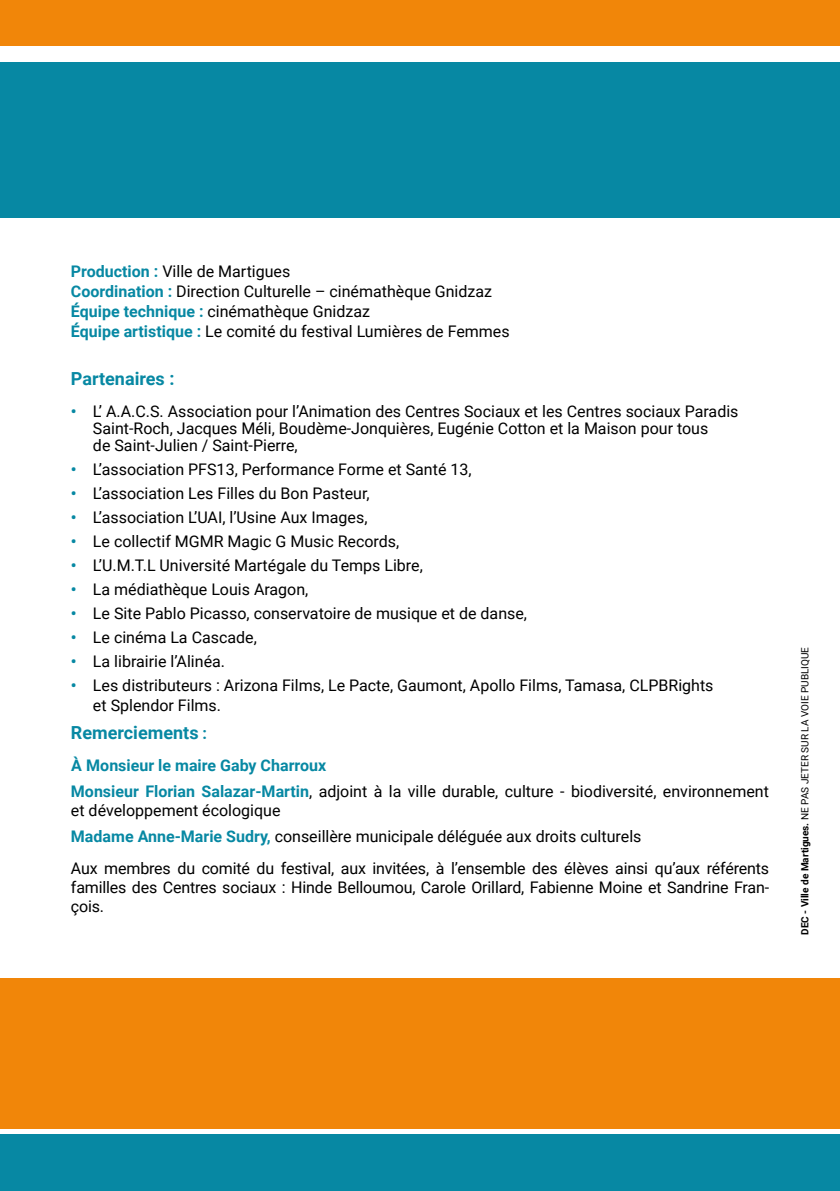
<style>
.page{position:relative;width:840px;height:1191px;background:#fff}
.page>*{position:absolute;margin:0;border:0;box-sizing:border-box;transform-origin:0 0}
.t1{font:700 18px "Roboto";color:#0788a3}
.t2{font:16px/20px "Roboto";color:#000}
.t3{font:10px "Roboto";color:#000}
.s1{font-weight:700;color:#0788a3}
.s2{font-size:16px}
.s3{font-weight:700}
</style>
<div class="page">
<div style="left:0;top:0;width:839px;height:45px;background:#f18609"></div>
<hr style="left:839px;top:1134px;width:1px;height:57px;background:#f18609">
<hr style="left:839px;top:0;width:1px;height:45px;background:#0788a3">
<div style="left:0;top:1134px;width:839px;height:57px;background:#0788a3"></div>
<div style="left:0;top:62px;width:839px;height:156px;background:#0788a3"></div>
<div style="left:0;top:978px;width:839px;height:150px;background:#f18609"></div>
<p class="t2" style="left:71px;top:261px;width:440px"><span class="s1">Production :</span> Ville de Martigues<br><span class="s1">Coordination :</span> Direction Culturelle – cinémathèque Gnidzaz <span class="s1">Équipe technique :</span> cinémathèque Gnidzaz<br><span class="s1">Équipe artistique :</span> Le comité du festival Lumières de Femmes</p>
<p class="t1" style="left:71px;top:366px;width:105px">Partenaires :</p>
<p class="t2" style="left:93px;top:402px;width:646px;line-height:17px;text-indent:-22px"><span class="s1">•</span> L’ A.A.C.S. Association pour l’Animation des Centres Sociaux et les Centres sociaux Paradis<br>Saint-Roch, Jacques Méli, Boudème-Jonquières, Eugénie Cotton et la Maison pour tous<br>de Saint-Julien / Saint-Pierre,</p>
<p class="t2" style="left:71px;top:459px;width:402px"><span class="s1">•</span> L’association PFS13, Performance Forme et Santé 13,</p>
<p class="t2" style="left:71px;top:483px;width:300px"><span class="s1">•</span> L’association Les Filles du Bon Pasteur,</p>
<p class="t2" style="left:71px;top:507px;width:298px"><span class="s1">•</span> L’association L’UAI, l’Usine Aux Images,</p>
<p class="t2" style="left:71px;top:531px;width:329px"><span class="s1">•</span> Le collectif MGMR Magic G Music Records,</p>
<p class="t2" style="left:71px;top:555px;width:353px"><span class="s1">•</span> L’U.M.T.L Université Martégale du Temps Libre,</p>
<p class="t2" style="left:71px;top:579px;width:239px"><span class="s1">•</span> La médiathèque Louis Aragon,</p>
<p class="t2" style="left:71px;top:603px;width:457px"><span class="s1">•</span> Le Site Pablo Picasso, conservatoire de musique et de danse,</p>
<p class="t2" style="left:71px;top:627px;width:187px"><span class="s1">•</span> Le cinéma La Cascade,</p>
<p class="t2" style="left:71px;top:651px;width:156px"><span class="s1">•</span> La librairie l’Alinéa.</p>
<p class="t2" style="left:93px;top:675px;width:621px;line-height:19.2px;text-indent:-22px"><span class="s1">•</span> Les distributeurs : Arizona Films, Le Pacte, Gaumont, Apollo Films, Tamasa, CLPBRights et Splendor Films.</p>
<p class="t1" style="left:71px;top:719px;width:138px">Remerciements <span class="s2">:</span></p>
<p class="t2" style="left:71px;top:751px;width:699px;line-height:26px"><span class="s1">À Monsieur le maire Gaby Charroux<br>Monsieur Florian Salazar-Martin</span>, adjoint à la ville durable, culture - biodiversité, environnement</p>
<p class="t2" style="left:71px;top:796px;width:571px;line-height:26px">et développement écologique<br><span class="s1">Madame Anne-Marie Sudry,</span> conseillère municipale déléguée aux droits culturels</p>
<p class="t2" style="left:71px;top:858px;width:699px;line-height:19.2px;text-align:justify">Aux membres du comité du festival, aux invitées, à l’ensemble des élèves ainsi qu’aux référents familles des Centres sociaux : Hinde Belloumou, Carole Orillard, Fabienne Moine et Sandrine Fran&shy;çois.</p>
<p class="t3" style="left:797px;top:935px;width:289px;rotate:-90deg"><span class="s3">DEC - Ville de Martigues.</span> NE PAS JETER SUR LA VOIE PUBLIQUE</p>
</div>
